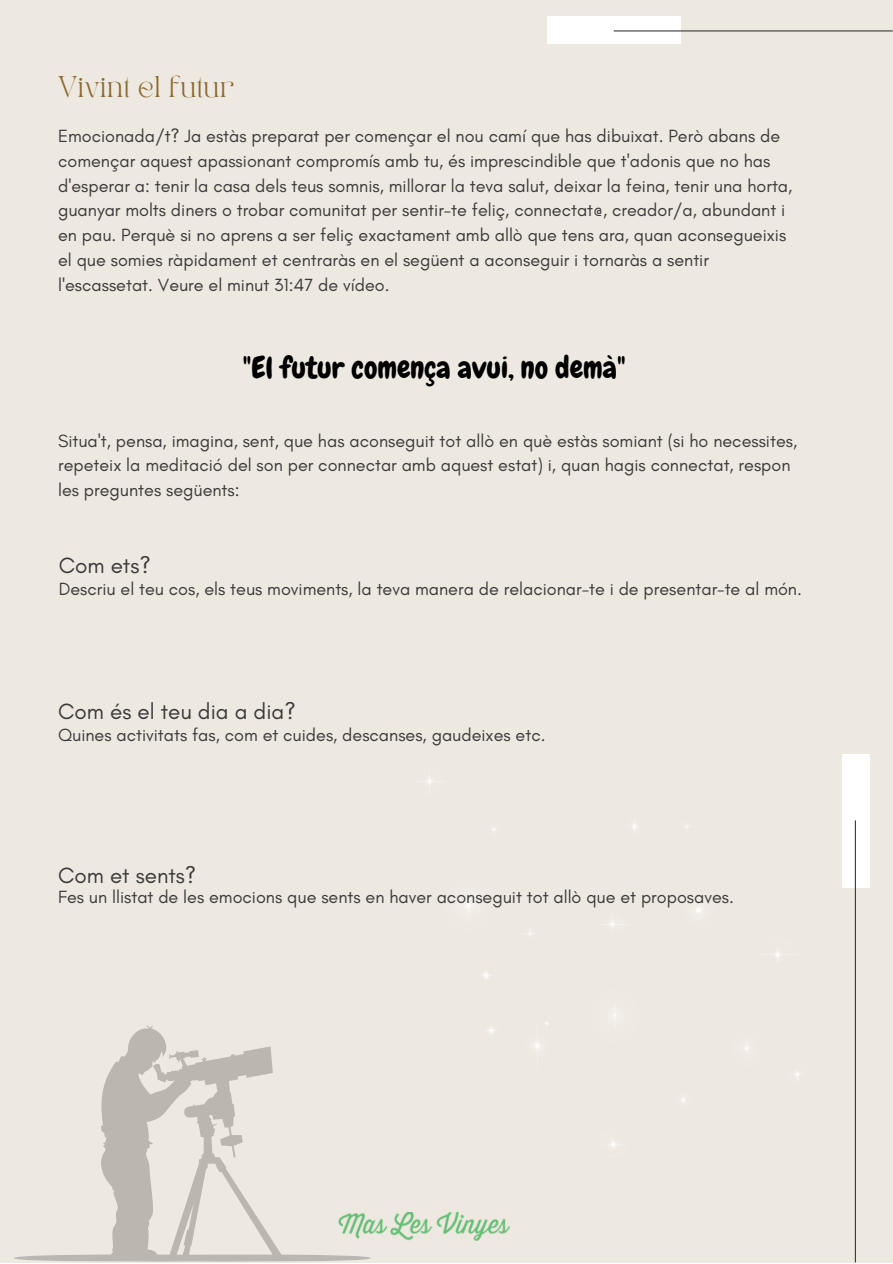
<style>
.page{position:relative;width:893px;height:1264px;background:#fff}
.page>*{position:absolute;margin:0;border:0;box-sizing:border-box;transform-origin:0 0}
.t1{font:30px "Chewy";color:#000}
.t2{font:22.5px "Glacial Indifference";color:#3b3a3b}
.t3{font:21px "TAN PEARL Regular";letter-spacing:.005em;color:#8b6830}
.t4{font:18px/24.8px "Glacial Indifference";color:#3b3a3b}
</style>
<div class="page">
<div style="left:0;top:0;width:892px;height:1262px;background:#ede8e0"></div>
<div style="left:842px;top:753px;width:27px;height:134px;background:#fff"></div>
<hr style="left:854px;top:820px;width:1px;height:442px;background:#3b3a3b">
<div style="left:546px;top:17px;width:134px;height:27px;background:#fff"></div>
<hr style="left:613px;top:30px;width:279px;height:1px;background:#3b3a3b">
<img style="left:370px;top:1212px;width:139px;height:28px">
<svg style="left:14px;top:1025px;width:356px;height:237px"></svg>
<p class="t3" style="left:58px;top:76px;width:177px">Vivint el futur</p>
<p class="t4" style="left:58px;top:123px;width:735px">Emocionada/t? Ja estàs preparat per començar el nou camí que has dibuixat. Però abans de començar aquest apassionant compromís amb tu, és imprescindible que t'adonis que no has d'esperar a: tenir la casa dels teus somnis, millorar la teva salut, deixar la feina, tenir una horta, guanyar molts diners o trobar comunitat per sentir-te feliç, connectat@, creador/a, abundant i en pau. Perquè si no aprens a ser feliç exactament amb allò que tens ara, quan aconsegueixis el que somies ràpidament et centraràs en el següent a aconseguir i tornaràs a sentir l'escassetat. Veure el minut 31:47 de vídeo.</p>
<h1 class="t1" style="left:243px;top:349px;width:384px">"El futur comença avui, no demà"</h1>
<p class="t4" style="left:58px;top:428px;width:740px">Situa't, pensa, imagina, sent, que has aconseguit tot allò en què estàs somiant (si ho necessites, repeteix la meditació del son per connectar amb aquest estat) i, quan hagis connectat, respon les preguntes següents:</p>
<p class="t2" style="left:59px;top:551px;width:93px">Com ets?</p>
<p class="t4" style="left:59px;top:576px;width:744px">Descriu el teu cos, els teus moviments, la teva manera de relacionar-te i de presentar-te al món.</p>
<p class="t2" style="left:58px;top:697px;width:239px">Com és el teu dia a dia?</p>
<p class="t4" style="left:58px;top:722px;width:489px">Quines activitats fas, com et cuides, descanses, gaudeixes etc.</p>
<p class="t2" style="left:58px;top:861px;width:140px">Com et sents?</p>
<p class="t4" style="left:58px;top:884px;width:677px">Fes un llistat de les emocions que sents en haver aconseguit tot allò que et proposaves.</p>
</div>
